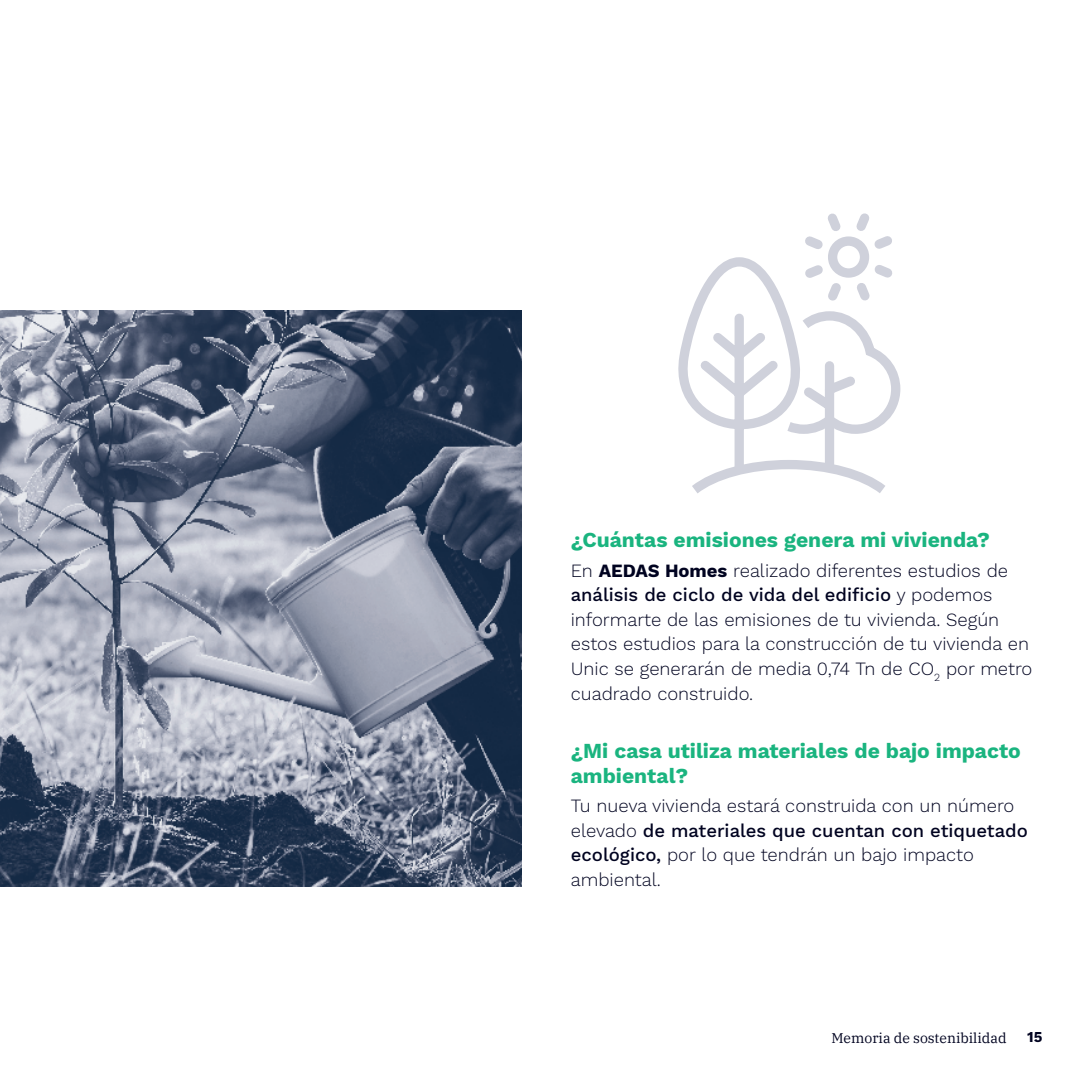
<style>
.page{position:relative;width:1092px;height:1092px;background:#fff}
.page>*{position:absolute;margin:0;border:0;box-sizing:border-box;transform-origin:0 0}
.t1{font:700 21px/24.5px "Work Sans";color:#1ab47f}
.t2{font:300 18.38px/24.5px "Work Sans";color:#000320}
.t3{font:700 14.88px "Work Sans";color:#000320}
.t4{font:14px "IBM Plex Serif";color:#000320}
.s1{font-weight:700}
.s2{font-weight:500}
</style>
<div class="page">
<img style="left:0;top:311px;width:521px;height:574px">
<svg style="left:678px;top:213px;width:223px;height:280px"></svg>
<p class="t1" style="left:570px;top:529px;width:420px">¿Cuántas emisiones genera mi vivienda?</p>
<p class="t2" style="left:570px;top:559px;width:463px">En <span class="s1">AEDAS Homes</span> realizado diferentes estudios de <span class="s2">análisis de ciclo de vida del edificio</span> y podemos informarte de las emisiones de tu vivienda. Según estos estudios para la construcción de tu vivienda en Unic se generarán de media 0,74 Tn de CO<sub>2</sub> por metro cuadrado construido.</p>
<p class="t1" style="left:570px;top:740px;width:451px">¿Mi casa utiliza materiales de bajo impacto ambiental?</p>
<p class="t2" style="left:570px;top:794px;width:458px">Tu nueva vivienda estará construida con un número elevado <span class="s2">de materiales que cuentan con etiquetado ecológico,</span> por lo que tendrán un bajo impacto ambiental.</p>
<p class="t4" style="left:831px;top:1027px;width:177px">Memoria de sostenibilidad</p>
<p class="t3" style="left:1027px;top:1028px;width:17px">15</p>
</div>
